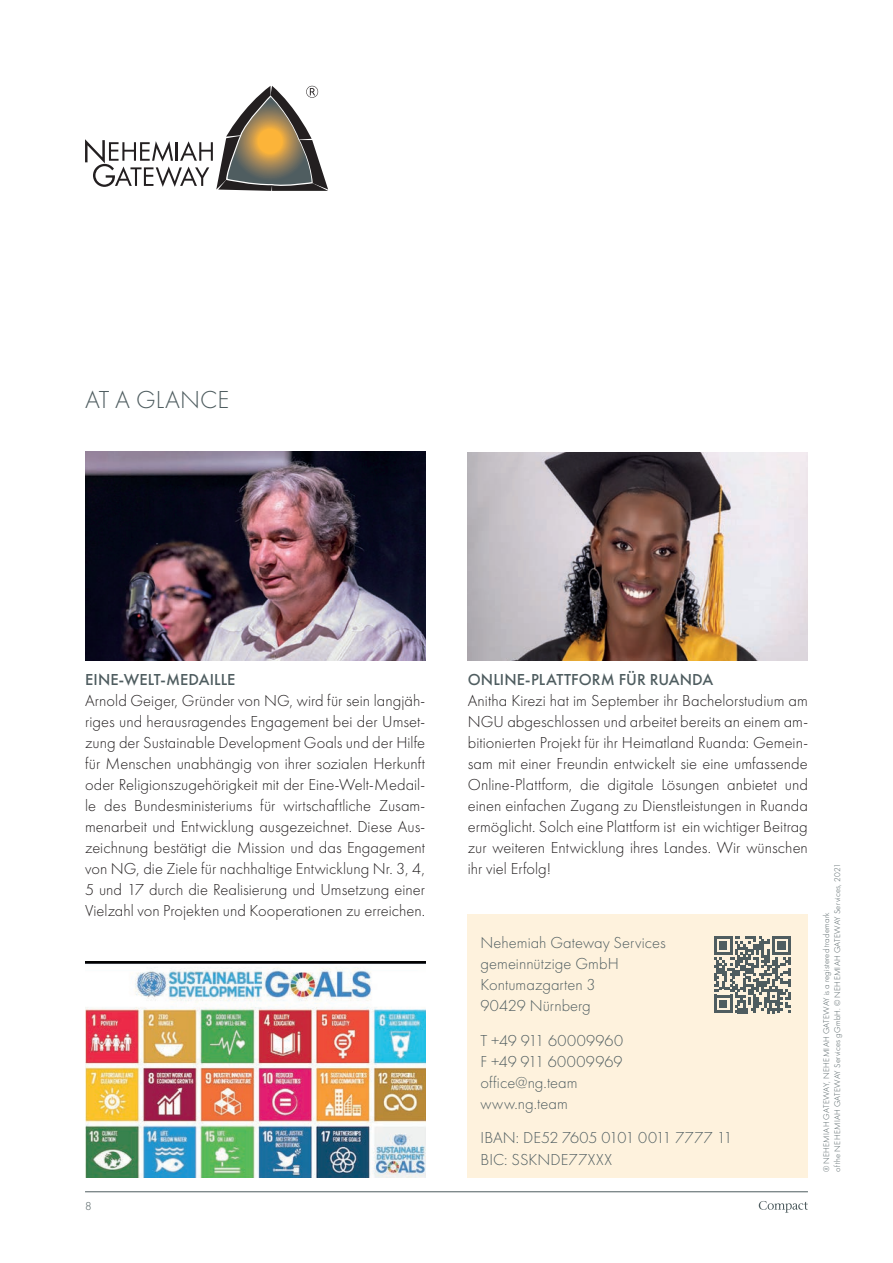
<style>
.page{position:relative;width:893px;height:1263px;background:#fff}
.page>*{position:absolute;margin:0;border:0;box-sizing:border-box;transform-origin:0 0}
.t1{font:300 25.5px "Futura";color:#4f5d60}
.t2{font:300 16.5px/21px "Futura";color:#231f20;text-align:justify}
.t3{font:300 16.5px/21px "Futura";letter-spacing:.005em;color:#4f5d60}
.t4{font:500 16.5px "Futura";letter-spacing:.01em;color:#4f5d60}
.t5{font:300 12px "Futura";color:#4f5d60}
.t6{font:300 8.55px/11.2px "Futura";letter-spacing:.025em;color:#4f5d60}
</style>
<div class="page">
<div style="left:468px;top:914px;width:340px;height:264px;background:#fef2dd"></div>
<svg style="left:714px;top:936px;width:77px;height:77px"></svg>
<hr style="left:85px;top:1191px;width:723px;height:1px;background:#4f5d60">
<svg style="left:759px;top:1201px;width:49px;height:12px"></svg>
<svg style="left:85px;top:86px;width:243px;height:105px"></svg>
<img style="left:468px;top:452px;width:340px;height:208px">
<img style="left:85px;top:452px;width:340px;height:208px">
<img style="left:85px;top:961px;width:341px;height:217px">
<h1 class="t1" style="left:85px;top:385px;width:146px">AT A GLANCE</h1>
<p class="t4" style="left:85px;top:670px;width:152px">EINE-WELT-MEDAILLE</p>
<p class="t2" style="left:85px;top:690px;width:342px">Arnold Geiger, Gründer von NG, wird für sein langjäh&shy;riges und herausragendes Engagement bei der Umset&shy;zung der Sustainable Development Goals und der Hilfe für Menschen unabhängig von ihrer sozialen Herkunft oder Religionszugehörigkeit mit der Eine-Welt-Medail&shy;le des Bundesministeriums für wirtschaftliche Zusam&shy;menarbeit und Entwicklung ausgezeichnet. Diese Aus&shy;zeichnung bestätigt die Mission und das Engagement von NG, die Ziele für nachhaltige Entwicklung Nr. 3, 4, 5 und 17 durch die Realisierung und Umsetzung einer Vielzahl von Projekten und Kooperationen zu erreichen.</p>
<p class="t5" style="left:85px;top:1199px;width:8px">8</p>
<p class="t4" style="left:468px;top:670px;width:247px">ONLINE-PLATTFORM FÜR RUANDA</p>
<p class="t2" style="left:468px;top:690px;width:342px">Anitha Kirezi hat im September ihr Bachelorstudium am NGU abgeschlossen und arbeitet bereits an einem am&shy;bitionierten Projekt für ihr Heimatland Ruanda: Gemein&shy;sam mit einer Freundin entwickelt sie eine umfassende Online-Plattform, die digitale Lösungen anbietet und einen einfachen Zugang zu Dienstleistungen in Ruanda ermöglicht. Solch eine Plattform ist ein wichtiger Beitrag zur weiteren Entwicklung ihres Landes. Wir wünschen ihr viel Erfolg!</p>
<p class="t3" style="left:480px;top:932px;width:187px">Nehemiah Gateway Services gemeinnützige GmbH<br>Kontumazgarten 3<br>90429 Nürnberg</p>
<p class="t3" style="left:480px;top:1030px;width:144px">T +49 911 60009960<br>F +49 911 60009969 office@ng.team www.ng.team</p>
<p class="t3" style="left:480px;top:1127px;width:253px">IBAN: DE52 7605 0101 0011 7777 11<br>BIC: SSKNDE77XXX</p>
<p class="t6" style="left:821px;top:1172px;width:310px;rotate:-90deg">® NEHEMIAH GATEWAY, NEHEMIAH GATEWAY is a registered trademark<br>of the NEHEMIAH GATEWAY Services gGmbH. © NEHEMIAH GATEWAY Services, 2021</p>
</div>
